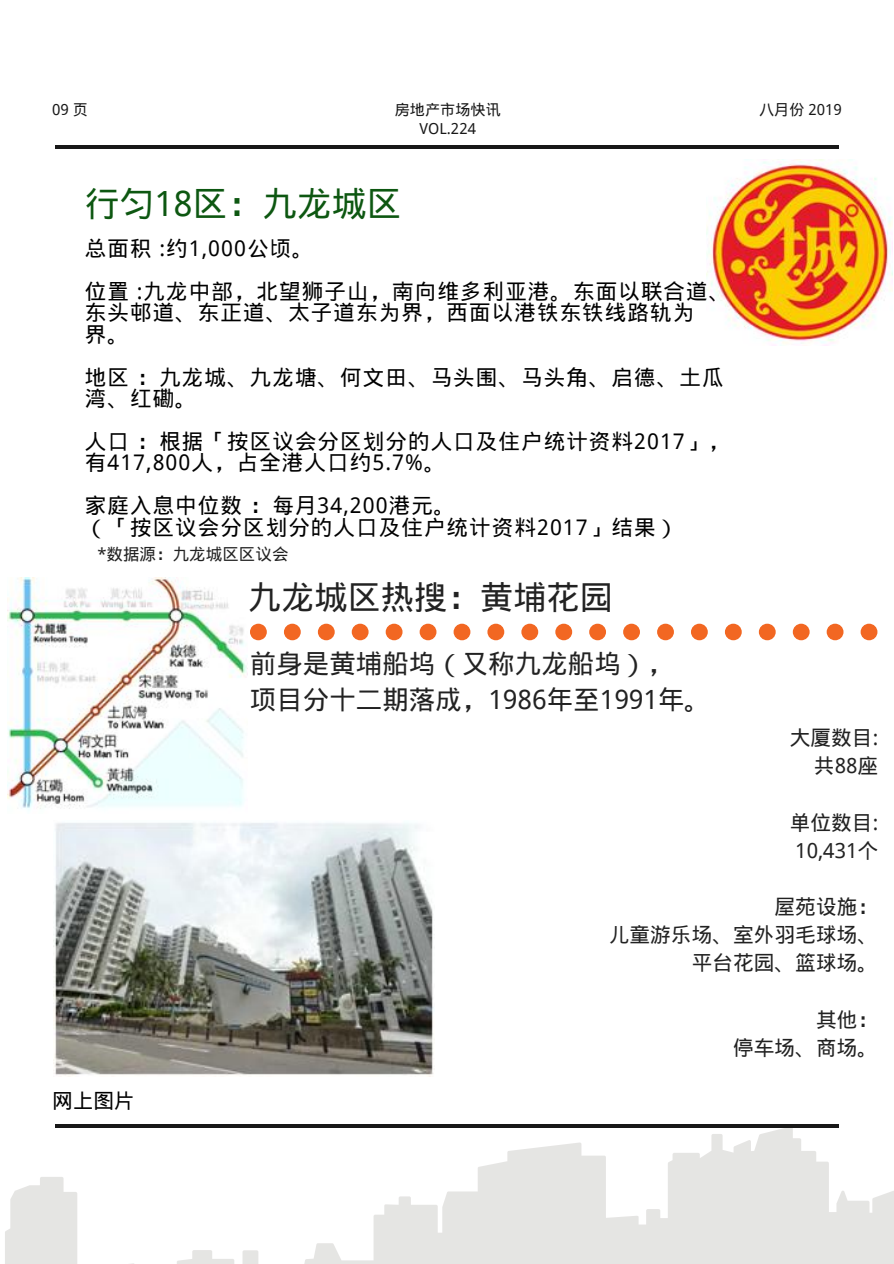
<style>
.page{position:relative;width:894px;height:1264px;background:#fff}
.page>*{position:absolute;margin:0;border:0;box-sizing:border-box;transform-origin:0 0}
.t1{font:34.8px "Wen Quan Yi Micro Hei";color:#0d5711}
.t2{font:33.15px "Wen Quan Yi Micro Hei";color:#222}
.t3{font:26.55px/36px "Wen Quan Yi Micro Hei";color:#222}
.t4{font:21.45px/21.5px "Wen Quan Yi Micro Hei";letter-spacing:.05em;color:#000}
.t5{font:20.7px/28.2px "Wen Quan Yi Micro Hei";color:#222;text-align:right}
.t6{font:20.7px "Wen Quan Yi Micro Hei";color:#000}
.t7{font:16.5px "Wen Quan Yi Micro Hei";color:#222}
.t8{font:15.15px "Wen Quan Yi Micro Hei";color:#181818}
</style>
<div class="page">
<hr style="left:55px;top:146px;width:783px;height:3px;background:#181818">
<svg style="left:55px;top:1126px;width:838px;height:137px"></svg>
<svg style="left:5px;top:1130px;width:885px;height:133px"></svg>
<hr style="left:55px;top:1124px;width:783px;height:3px;background:#181818">
<img style="left:706px;top:159px;width:186px;height:186px">
<div style="left:419px;top:623px;width:17px;height:17px;background:#f26722;border-radius:50%"></div>
<div style="left:453px;top:623px;width:17px;height:17px;background:#f26722;border-radius:50%"></div>
<div style="left:385px;top:623px;width:17px;height:17px;background:#f26722;border-radius:50%"></div>
<div style="left:521px;top:623px;width:17px;height:17px;background:#f26722;border-radius:50%"></div>
<svg style="left:250px;top:623px;width:17px;height:17px"></svg>
<div style="left:555px;top:623px;width:17px;height:17px;background:#f26722;border-radius:50%"></div>
<div style="left:284px;top:623px;width:17px;height:17px;background:#f26722;border-radius:50%"></div>
<div style="left:318px;top:623px;width:16px;height:17px;background:#f26722;border-radius:50%"></div>
<div style="left:351px;top:623px;width:17px;height:17px;background:#f26722;border-radius:50%"></div>
<div style="left:487px;top:623px;width:17px;height:17px;background:#f26722;border-radius:50%"></div>
<div style="left:758px;top:623px;width:17px;height:17px;background:#f26722;border-radius:50%"></div>
<div style="left:792px;top:623px;width:17px;height:17px;background:#f26722;border-radius:50%"></div>
<div style="left:826px;top:623px;width:17px;height:17px;background:#f26722;border-radius:50%"></div>
<div style="left:860px;top:623px;width:17px;height:17px;background:#f26722;border-radius:50%"></div>
<div style="left:724px;top:623px;width:17px;height:17px;background:#f26722;border-radius:50%"></div>
<div style="left:623px;top:623px;width:16px;height:17px;background:#f26722;border-radius:50%"></div>
<div style="left:657px;top:623px;width:16px;height:17px;background:#f26722;border-radius:50%"></div>
<div style="left:589px;top:623px;width:17px;height:17px;background:#f26722;border-radius:50%"></div>
<div style="left:690px;top:623px;width:17px;height:17px;background:#f26722;border-radius:50%"></div>
<img style="left:8px;top:577px;width:240px;height:234px">
<img style="left:54px;top:823px;width:380px;height:253px">
<p class="t8" style="left:52px;top:101px;width:37px">09 页</p>
<p class="t8" style="left:395px;top:100px;width:107px">房地产市场快讯</p>
<p class="t8" style="left:758px;top:100px;width:84px">八月份 2019</p>
<p class="t8" style="left:419px;top:120px;width:58px">VOL.224</p>
<h1 class="t1" style="left:85px;top:183px;width:318px">行匀18区：九龙城区</h1>
<p class="t4" style="left:85px;top:227px;width:647px;line-height:42.8px">总面积 :约1,000公顷。<br>位置 :九龙中部，北望狮子山，南向维多利亚港。东面以联合道、</p>
<p class="t4" style="left:85px;top:302px;width:610px">东头邨道、东正道、太子道东为界，西面以港铁东铁线路轨为界。</p>
<p class="t4" style="left:85px;top:366px;width:640px">地区：九龙城、九龙塘、何文田、马头围、马头角、启德、土瓜湾、红磡。</p>
<p class="t4" style="left:85px;top:430px;width:646px">人口：根据「按区议会分区划分的人口及住户统计资料2017」，有417,800人，占全港人口约5.7%。</p>
<p class="t4" style="left:85px;top:495px;width:594px">家庭入息中位数：每月34,200港元。<br>（「按区议会分区划分的人口及住户统计资料2017」结果）</p>
<p class="t7" style="left:97px;top:544px;width:193px">*数据源：九龙城区区议会</p>
<h2 class="t2" style="left:248px;top:578px;width:366px">九龙城区热搜：黄埔花园</h2>
<p class="t3" style="left:250px;top:646px;width:462px">前身是黄埔船坞（又称九龙船坞），<br>项目分十二期落成，1986年至1991年。</p>
<p class="t6" style="left:52px;top:1088px;width:84px">网上图片</p>
<p class="t5" style="left:789px;top:723px;width:90px">大厦数目:共88座</p>
<p class="t5" style="left:789px;top:808px;width:90px;text-align:left">单位数目:<br>10,431个</p>
<p class="t5" style="left:608px;top:892px;width:271px">屋苑设施：<br>儿童游乐场、室外羽毛球场、平台花园、篮球场。</p>
<p class="t5" style="left:733px;top:1005px;width:146px">其他：<br>停车场、商场。</p>
</div>
